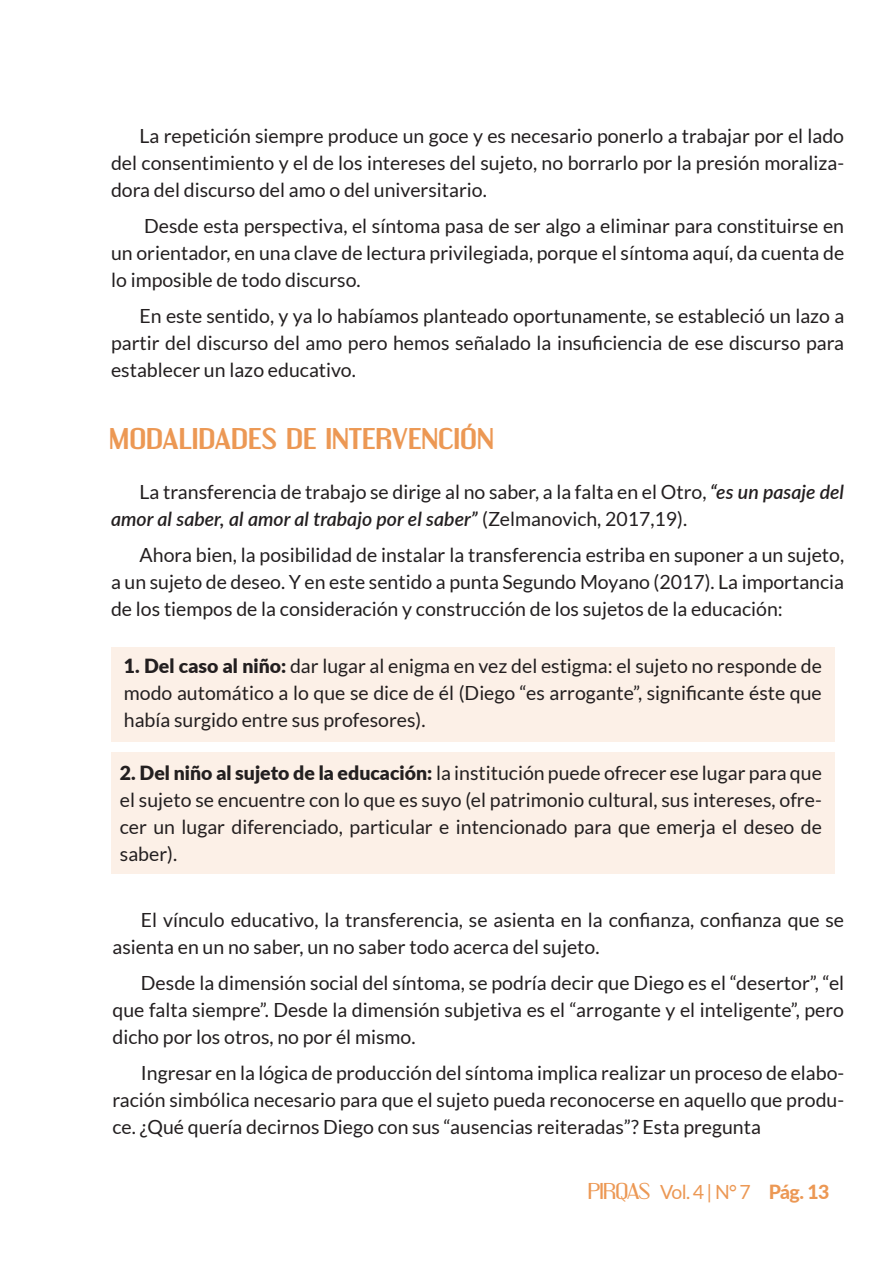
<style>
.page{position:relative;width:893px;height:1263px;background:#fff}
.page>*{position:absolute;margin:0;border:0;box-sizing:border-box;transform-origin:0 0}
.t1{font:700 25.5px "Engebrechtre Ex";color:#ec9854}
.t2{font:19.5px/27px "Lato";color:#231f20;text-align:justify}
.t3{font:19.5px "Lato";color:#ec9854}
.s1{font-weight:600;font-style:italic}
.s2{font-weight:900}
.s3{font-family:"Engebrechtre Ex"}
.s4{font-weight:800}
</style>
<div class="page">
<div style="left:111px;top:752px;width:724px;height:122px;background:#fcf0e7"></div>
<div style="left:111px;top:647px;width:724px;height:94px;background:#fcf0e7"></div>
<p class="t2" style="left:111px;top:122px;width:735px;text-indent:29px">La repetición siempre produce un goce y es necesario ponerlo a trabajar por el lado del consentimiento y el de los intereses del sujeto, no borrarlo por la presión moraliza&shy;dora del discurso del amo o del universitario.</p>
<p class="t2" style="left:111px;top:212px;width:735px;text-indent:33px">Desde esta perspectiva, el síntoma pasa de ser algo a eliminar para constituirse en un orientador, en una clave de lectura privilegiada, porque el síntoma aquí, da cuenta de lo imposible de todo discurso.</p>
<p class="t2" style="left:111px;top:302px;width:735px;text-indent:29px">En este sentido, y ya lo habíamos planteado oportunamente, se estableció un lazo a partir del discurso del amo pero hemos señalado la insuficiencia de ese discurso para establecer un lazo educativo.</p>
<h1 class="t1" style="left:109px;top:423px;width:386px">MODALIDADES DE INTERVENCIÓN</h1>
<p class="t2" style="left:111px;top:479px;width:735px;text-indent:29px">La transferencia de trabajo se dirige al no saber, a la falta en el Otro, <span class="s1">“es un pasaje del amor al saber, al amor al trabajo por el saber”</span> (Zelmanovich, 2017,19).</p>
<p class="t2" style="left:111px;top:542px;width:734px;text-indent:29px">Ahora bien, la posibilidad de instalar la transferencia estriba en suponer a un sujeto, a un sujeto de deseo. Y en este sentido a punta Segundo Moyano (2017). La importancia de los tiempos de la consideración y construcción de los sujetos de la educación:</p>
<p class="t2" style="left:124px;top:652px;width:699px"><span class="s2">1. Del caso al niño:</span> dar lugar al enigma en vez del estigma: el sujeto no responde de modo automático a lo que se dice de él (Diego “es arrogante”, significante éste que había surgido entre sus profesores).</p>
<p class="t2" style="left:120px;top:759px;width:703px"><span class="s2">2. Del niño al sujeto de la educación:</span> la institución puede ofrecer ese lugar para que el sujeto se encuentre con lo que es suyo (el patrimonio cultural, sus intereses, ofre&shy;cer un lugar diferenciado, particular e intencionado para que emerja el deseo de saber).</p>
<p class="t2" style="left:112px;top:906px;width:733px;text-indent:29px">El vínculo educativo, la transferencia, se asienta en la confianza, confianza que se asienta en un no saber, un no saber todo acerca del sujeto.</p>
<p class="t2" style="left:112px;top:969px;width:733px;text-indent:29px">Desde la dimensión social del síntoma, se podría decir que Diego es el “desertor”, “el que falta siempre”. Desde la dimensión subjetiva es el “arrogante y el inteligente”, pero dicho por los otros, no por él mismo.</p>
<p class="t2" style="left:112px;top:1059px;width:733px;text-indent:29px">Ingresar en la lógica de producción del síntoma implica realizar un proceso de elabo&shy;ración simbólica necesario para que el sujeto pueda reconocerse en aquello que produ&shy;ce. ¿Qué quería decirnos Diego con sus “ausencias reiteradas”? Esta pregunta</p>
<p class="t3" style="left:588px;top:1181px;width:243px"><span class="s3">PIRQAS</span> Vol. 4 | N° 7 <span class="s4">Pág. 13</span></p>
</div>
